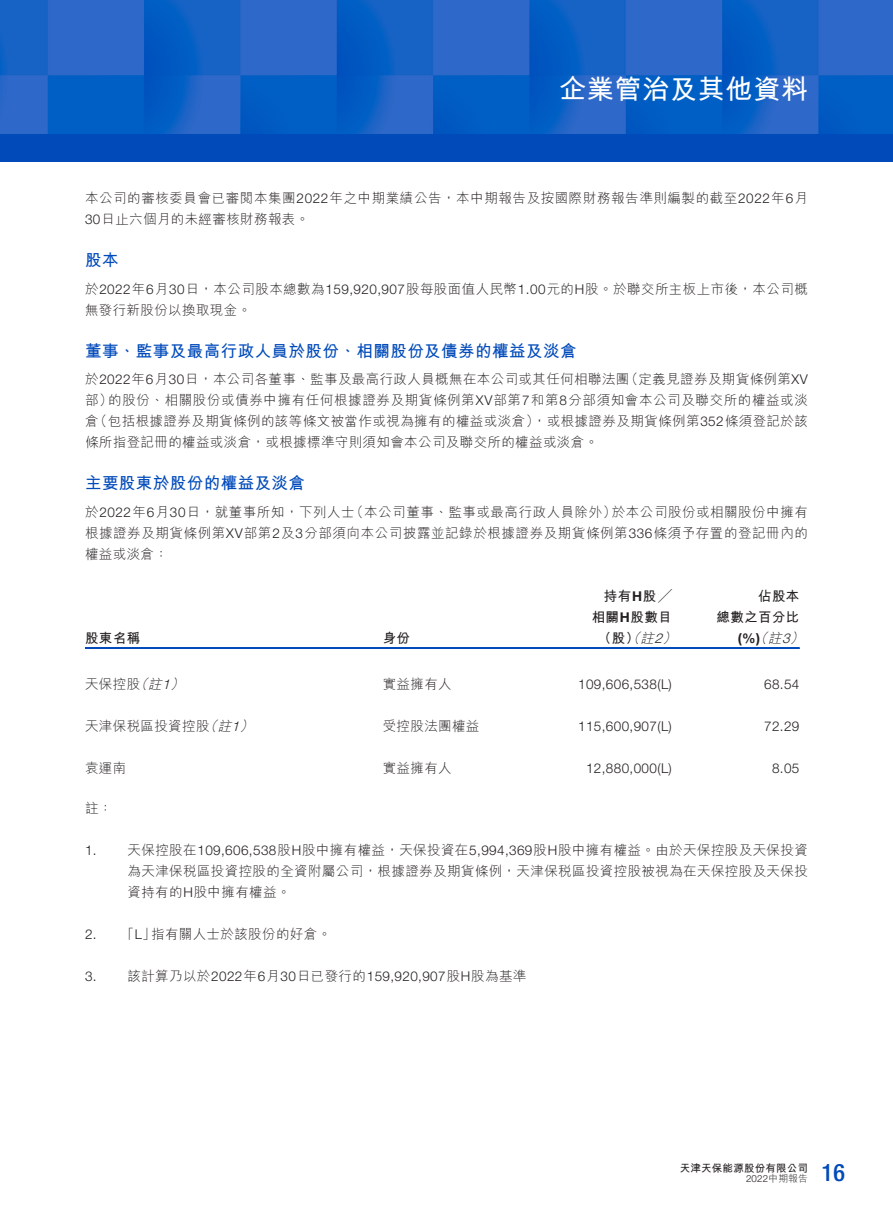
<style>
.page{position:relative;width:893px;height:1212px;background:#fff}
.page>*{position:absolute;margin:0;border:0;box-sizing:border-box;transform-origin:0 0}
.t1{font:700 27px "M Hei HK";letter-spacing:.03em;color:#fff}
.t2{font:500 condensed 24px "Helvetica Neue LT Std";color:#004aba}
.t3{font:700 16.5px "M Hei HK";letter-spacing:.03em;color:#004aba}
.t4{font:300 13.5px/21px "M Hei HK";letter-spacing:.03em;color:#231f20}
.t5{font:300 13.5px "Helvetica Neue LT Std";letter-spacing:.03em;color:#231f20}
.t6{font:700 13.5px "M Hei HK";letter-spacing:.03em;color:#231f20}
.t7{font:italic 300 13.5px "M Hei HK";color:#231f20}
.t8{font:700 13.5px "Helvetica Neue LT Std";color:#231f20}
.t9{font:700 10.5px "M Hei HK";letter-spacing:.02em;color:#231f20}
.t10{font:300 9.75px "Helvetica Neue LT Std";color:#231f20}
.s1{font-family:"Helvetica Neue LT Std"}
.s2{font-weight:300;font-style:italic}
.s3{font-family:"M Hei HK";font-weight:300;font-style:italic}
.s4{font-family:"M Hei HK"}
</style>
<div class="page">
<img style="left:0;top:0;width:893px;height:134px">
<div style="left:0;top:134px;width:893px;height:28px;background:#004aba"></div>
<hr style="left:85px;top:647px;width:714px;height:1px;background:#004aba">
<hr style="left:85px;top:648px;width:714px;height:1px;background:#004aba">
<h1 class="t1" style="left:559px;top:69px;width:251px">企業管治及其他資料</h1>
<p class="t4" style="left:85px;top:188px;width:724px">本公司的審核委員會已審閱本集團<span class="s1">2022</span>年之中期業績公告，本中期報告及按國際財務報告準則編製的截至<span class="s1">2022</span>年<span class="s1">6</span>月<br><span class="s1">30</span>日止六個月的未經審核財務報表。</p>
<p class="t3" style="left:85px;top:248px;width:35px">股本</p>
<p class="t4" style="left:85px;top:278px;width:724px">於<span class="s1">2022</span>年<span class="s1">6</span>月<span class="s1">30</span>日，本公司股本總數為<span class="s1">159,920,907</span>股每股面值人民幣<span class="s1">1.00</span>元的<span class="s1">H</span>股。於聯交所主板上市後，本公司概無發行新股份以換取現金。</p>
<p class="t3" style="left:85px;top:339px;width:493px">董事、監事及最高行政人員於股份、相關股份及債券的權益及淡倉</p>
<p class="t4" style="left:625px;top:368px;width:185px">（定義見證券及期貨條例第<span class="s1">XV</span></p>
<p class="t4" style="left:108px;top:368px;width:701px;text-indent:-23px">於<span class="s1">2022</span>年<span class="s1">6</span>月<span class="s1">30</span>日，本公司各董事、監事及最高行政人員概無在本公司或其任何相聯法團<br>的股份、相關股份或債券中擁有任何根據證券及期貨條例第<span class="s1">XV</span>部第<span class="s1">7</span>和第<span class="s1">8</span>分部須知會本公司及聯交所的權益或淡</p>
<p class="t4" style="left:94px;top:390px;width:715px;text-indent:-9px">部）<br>（包括根據證券及期貨條例的該等條文被當作或視為擁有的權益或淡倉，）或根據證券及期貨條例第<span class="s1">352</span>條須登記於該</p>
<p class="t4" style="left:85px;top:411px;width:515px">倉<br>條所指登記冊的權益或淡倉，或根據標準守則須知會本公司及聯交所的權益或淡倉。</p>
<p class="t3" style="left:85px;top:471px;width:222px">主要股東於股份的權益及淡倉</p>
<p class="t4" style="left:350px;top:501px;width:268px">（本公司董事、監事或最高行政人員除外）</p>
<p class="t4" style="left:612px;top:501px;width:198px">於本公司股份或相關股份中擁有</p>
<p class="t4" style="left:85px;top:501px;width:724px">於<span class="s1">2022</span>年<span class="s1">6</span>月<span class="s1">30</span>日，就董事所知，下列人士<br>根據證券及期貨條例第<span class="s1">XV</span>部第<span class="s1">2</span>及<span class="s1">3</span>分部須向本公司披露並記錄於根據證券及期貨條例第<span class="s1">336</span>條須予存置的登記冊內的權益或淡倉：</p>
<p class="t6" style="left:85px;top:628px;width:57px">股東名稱</p>
<p class="t7" style="left:134px;top:677px;width:19px">（</p>
<p class="t7" style="left:162px;top:677px;width:26px">）<span class="s1">1</span></p>
<p class="t4" style="left:85px;top:673px;width:57px">天保控股</p>
<p class="t7" style="left:148px;top:677px;width:19px">註</p>
<p class="t6" style="left:383px;top:628px;width:29px">身份</p>
<p class="t4" style="left:383px;top:673px;width:71px">實益擁有人</p>
<p class="t6" style="left:604px;top:586px;width:70px">持有<span class="s1">H</span>股╱</p>
<p class="t6" style="left:592px;top:607px;width:82px">相關<span class="s1">H</span>股數目</p>
<p class="t7" style="left:654px;top:631px;width:26px">(<span class="s1">2</span></p>
<p class="t6" style="left:598px;top:628px;width:47px">（股）<span class="s2">（</span></p>
<p class="t7" style="left:640px;top:631px;width:19px">註</p>
<p class="t5" style="left:578px;top:676px;width:95px">109,606,538 (L(</p>
<p class="t6" style="left:758px;top:586px;width:43px">佔股本</p>
<p class="t6" style="left:716px;top:607px;width:84px">總數之百分比</p>
<p class="t7" style="left:782px;top:631px;width:26px">(<span class="s1">3</span></p>
<p class="t8" style="left:738px;top:629px;width:35px">%( )<span class="s3">（</span></p>
<p class="t5" style="left:764px;top:676px;width:37px">68.54</p>
<p class="t7" style="left:768px;top:631px;width:19px">註</p>
<p class="t7" style="left:203px;top:719px;width:19px">（</p>
<p class="t7" style="left:232px;top:719px;width:26px">）<span class="s1">1</span></p>
<p class="t4" style="left:85px;top:715px;width:126px">天津保稅區投資控股</p>
<p class="t7" style="left:217px;top:719px;width:19px">註</p>
<p class="t4" style="left:383px;top:715px;width:98px">受控股法團權益</p>
<p class="t5" style="left:578px;top:718px;width:95px">115,600,907 (L(</p>
<p class="t5" style="left:764px;top:718px;width:37px">72.29</p>
<p class="t4" style="left:85px;top:757px;width:43px">袁運南</p>
<p class="t4" style="left:85px;top:798px;width:29px">註：</p>
<p class="t4" style="left:383px;top:757px;width:71px">實益擁有人</p>
<p class="t5" style="left:586px;top:760px;width:87px">12,880,000 (L(</p>
<p class="t5" style="left:772px;top:760px;width:29px">8.05</p>
<p class="t5" style="left:85px;top:842px;width:13px">1.</p>
<p class="t4" style="left:128px;top:840px;width:682px">天保控股在<span class="s1">109,606,538</span>股<span class="s1">H</span>股中擁有權益，天保投資在<span class="s1">5,994,369</span>股<span class="s1">H</span>股中擁有權益。由於天保控股及天保投資</p>
<p class="t5" style="left:85px;top:926px;width:13px">2.</p>
<p class="t4" style="left:128px;top:861px;width:682px">為天津保稅區投資控股的全資附屬公司，根據證券及期貨條例，天津保稅區投資控股被視為在天保控股及天保投資持有的<span class="s1">H</span>股中擁有權益。</p>
<p class="t4" style="left:151px;top:924px;width:182px">指有關人士於該股份的好倉。</p>
<p class="t4" style="left:121px;top:924px;width:37px">「」<span class="s1">L</span></p>
<p class="t5" style="left:85px;top:968px;width:13px">3.</p>
<p class="t5" style="left:128px;top:968px;width:400px"><span class="s4">該計算乃以於</span>2022<span class="s4">年</span>6<span class="s4">月</span>30<span class="s4">日已發行的</span>159,920,907<span class="s4">股</span>H<span class="s4">股為基準</span></p>
<p class="t9" style="left:680px;top:1160px;width:130px">天津天保能源股份有限公司</p>
<h2 class="t2" style="left:821px;top:1158px;width:25px">16</h2>
<p class="t10" style="left:746px;top:1173px;width:63px">2022<span class="s4">中期報告</span></p>
</div>
